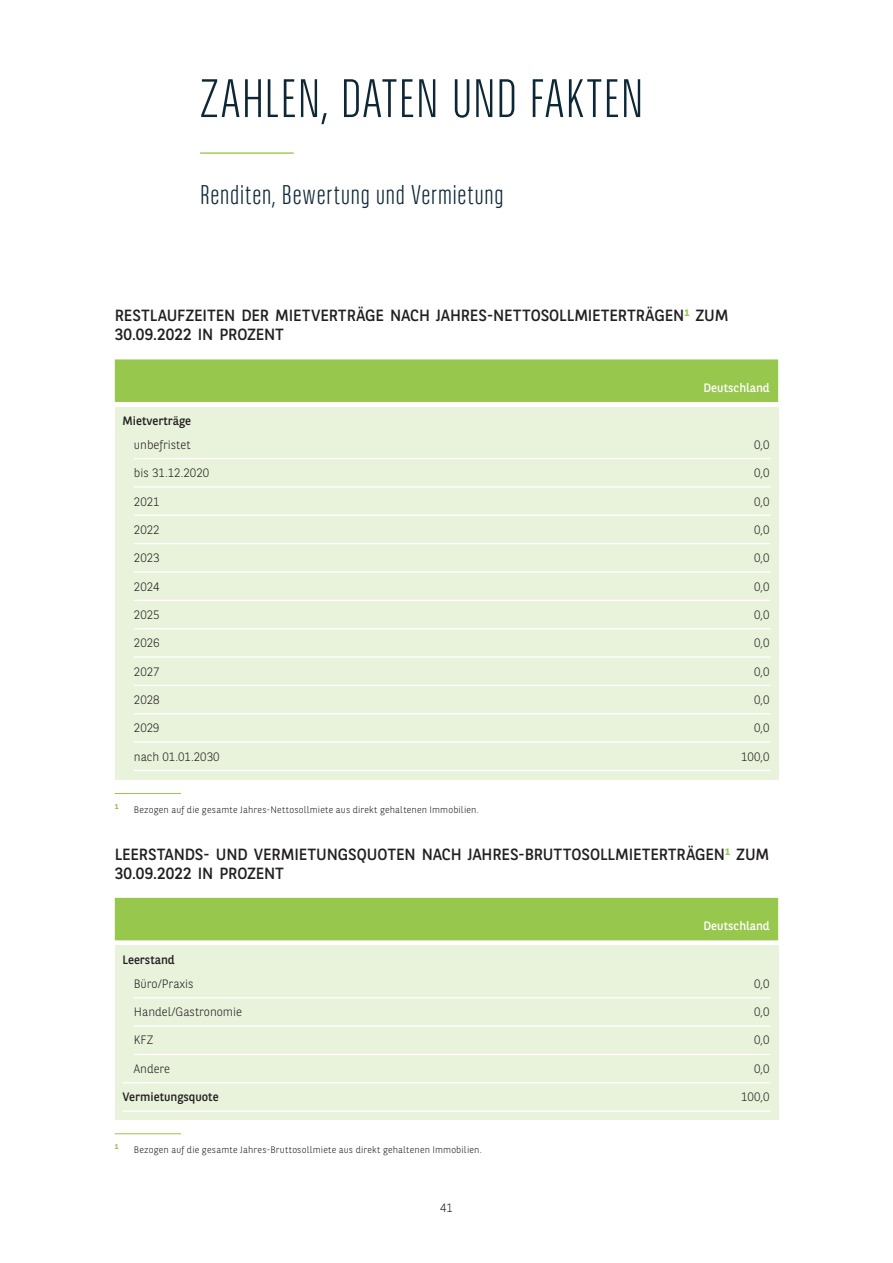
<style>
.page{position:relative;width:893px;height:1263px;background:#fff}
.page>*{position:absolute;margin:0;border:0;box-sizing:border-box;transform-origin:0 0}
.t1{font:300 54px "BNPP Sans Condensed";letter-spacing:.025em;color:#0e2736}
.t2{font:300 27px "BNPP Sans Condensed";letter-spacing:.035em;color:#0e2736}
.t3{font:16.2px/18.9px "BNPP Sans";letter-spacing:-.005em;color:#231f20}
.t4{font:300 12.15px "BNPP Sans";color:#231f20}
.t5{font:12.15px "BNPP Sans";color:#231f20}
.t6{font:12.15px "BNPP Sans";color:#fff}
.t7{font:300 12px "BNPP Sans";color:#231f20}
.t8{font:300 9.45px "BNPP Sans";letter-spacing:.02em;color:#231f20}
.t9{font:700 7.05px "BNPP Sans";color:#97c74c}
</style>
<div class="page">
<hr style="left:200px;top:152px;width:94px;height:2px;background:#97c74c">
<div style="left:115px;top:359px;width:663px;height:43px;background:#97c74c"></div>
<div style="left:115px;top:898px;width:663px;height:42px;background:#97c74c"></div>
<div style="left:115px;top:407px;width:663px;height:373px;background:#e9f2db"></div>
<div style="left:115px;top:945px;width:663px;height:175px;background:#e9f2db"></div>
<hr style="left:134px;top:997px;width:636px;height:1px;background:#fff">
<hr style="left:134px;top:1025px;width:636px;height:2px;background:#fff">
<hr style="left:134px;top:1054px;width:636px;height:1px;background:#fff">
<hr style="left:122px;top:1082px;width:648px;height:1px;background:#fff">
<hr style="left:122px;top:1110px;width:648px;height:2px;background:#fff">
<hr style="left:134px;top:458px;width:636px;height:1px;background:#fff">
<hr style="left:134px;top:486px;width:636px;height:2px;background:#fff">
<hr style="left:134px;top:515px;width:636px;height:1px;background:#fff">
<hr style="left:134px;top:543px;width:636px;height:1px;background:#fff">
<hr style="left:134px;top:571px;width:636px;height:2px;background:#fff">
<hr style="left:134px;top:600px;width:636px;height:1px;background:#fff">
<hr style="left:134px;top:628px;width:636px;height:1px;background:#fff">
<hr style="left:134px;top:656px;width:636px;height:2px;background:#fff">
<hr style="left:134px;top:685px;width:636px;height:1px;background:#fff">
<hr style="left:134px;top:713px;width:636px;height:1px;background:#fff">
<hr style="left:134px;top:741px;width:636px;height:2px;background:#fff">
<hr style="left:134px;top:770px;width:636px;height:1px;background:#fff">
<hr style="left:115px;top:793px;width:66px;height:1px;background:#97c74c">
<hr style="left:115px;top:1133px;width:66px;height:1px;background:#97c74c">
<h1 class="t1" style="left:200px;top:65px;width:445px">ZAHLEN, DATEN UND FAKTEN</h1>
<h2 class="t2" style="left:200px;top:178px;width:305px">Renditen, Bewertung und Vermietung</h2>
<p class="t3" style="left:115px;top:305px;width:615px">RESTLAUFZEITEN DER MIETVERTRÄGE NACH JAHRES-NETTOSOLLMIETERTRÄGEN<sup>1</sup> ZUM<br>30.09.2022 IN PROZENT</p>
<p class="t6" style="left:704px;top:379px;width:68px">Deutschland</p>
<p class="t5" style="left:122px;top:413px;width:70px">Mietverträge</p>
<p class="t4" style="left:134px;top:436px;width:58px">unbefristet</p>
<p class="t4" style="left:754px;top:436px;width:17px">0,0</p>
<p class="t4" style="left:134px;top:465px;width:77px">bis 31.12.2020</p>
<p class="t4" style="left:754px;top:465px;width:17px">0,0</p>
<p class="t4" style="left:134px;top:493px;width:27px">2021</p>
<p class="t4" style="left:754px;top:493px;width:17px">0,0</p>
<p class="t4" style="left:134px;top:521px;width:27px">2022</p>
<p class="t4" style="left:754px;top:521px;width:17px">0,0</p>
<p class="t4" style="left:134px;top:550px;width:27px">2023</p>
<p class="t4" style="left:754px;top:550px;width:17px">0,0</p>
<p class="t4" style="left:134px;top:578px;width:27px">2024</p>
<p class="t4" style="left:754px;top:578px;width:17px">0,0</p>
<p class="t4" style="left:134px;top:606px;width:27px">2025</p>
<p class="t4" style="left:754px;top:606px;width:17px">0,0</p>
<p class="t4" style="left:134px;top:635px;width:27px">2026</p>
<p class="t4" style="left:754px;top:635px;width:17px">0,0</p>
<p class="t4" style="left:134px;top:663px;width:27px">2027</p>
<p class="t4" style="left:754px;top:663px;width:17px">0,0</p>
<p class="t4" style="left:134px;top:691px;width:27px">2028</p>
<p class="t4" style="left:754px;top:691px;width:17px">0,0</p>
<p class="t4" style="left:134px;top:720px;width:27px">2029</p>
<p class="t4" style="left:754px;top:720px;width:17px">0,0</p>
<p class="t4" style="left:134px;top:748px;width:87px">nach 01.01.2030</p>
<p class="t4" style="left:741px;top:748px;width:30px">100,0</p>
<p class="t9" style="left:115px;top:801px;width:5px">1</p>
<p class="t8" style="left:134px;top:803px;width:346px">Bezogen auf die gesamte Jahres-Nettosollmiete aus direkt gehaltenen Immobilien.</p>
<p class="t3" style="left:115px;top:844px;width:656px">LEERSTANDS- UND VERMIETUNGSQUOTEN NACH JAHRES-BRUTTOSOLLMIETERTRÄGEN<sup>1</sup> ZUM<br>30.09.2022 IN PROZENT</p>
<p class="t6" style="left:704px;top:917px;width:68px">Deutschland</p>
<p class="t5" style="left:122px;top:951px;width:54px">Leerstand</p>
<p class="t4" style="left:134px;top:975px;width:61px">Büro/Praxis</p>
<p class="t4" style="left:754px;top:975px;width:17px">0,0</p>
<p class="t4" style="left:134px;top:1003px;width:110px">Handel/Gastronomie</p>
<p class="t4" style="left:754px;top:1003px;width:17px">0,0</p>
<p class="t4" style="left:134px;top:1032px;width:21px">KFZ</p>
<p class="t4" style="left:754px;top:1032px;width:17px">0,0</p>
<p class="t4" style="left:134px;top:1060px;width:38px">Andere</p>
<p class="t4" style="left:754px;top:1060px;width:17px">0,0</p>
<p class="t5" style="left:122px;top:1088px;width:98px">Vermietungsquote</p>
<p class="t4" style="left:741px;top:1088px;width:30px">100,0</p>
<p class="t9" style="left:115px;top:1142px;width:5px">1</p>
<p class="t8" style="left:134px;top:1143px;width:349px">Bezogen auf die gesamte Jahres-Bruttosollmiete aus direkt gehaltenen Immobilien.</p>
<p class="t7" style="left:440px;top:1199px;width:14px">41</p>
</div>
